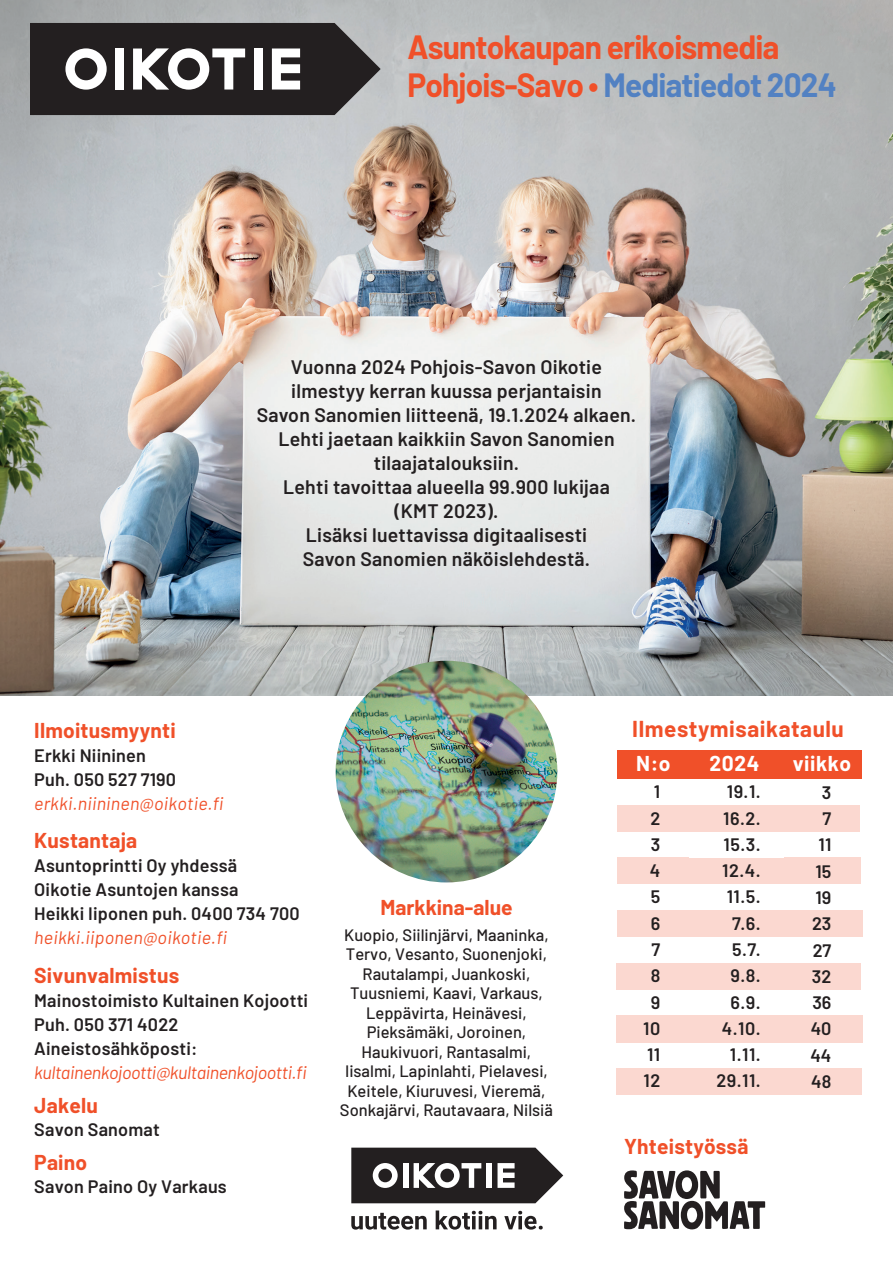
<style>
.page{position:relative;width:893px;height:1263px;background:#fff}
.page>*{position:absolute;margin:0;border:0;box-sizing:border-box;transform-origin:0 0}
.t1{font:700 32.85px/37.8px "Barlow";letter-spacing:-.025em;color:#f05029;scale:.96 1}
.t2{font:700 22.5px "Barlow";letter-spacing:.025em;color:#f05029}
.t3{font:700 21px "Barlow";letter-spacing:.01em;color:#f05029}
.t4{font:700 21px "Barlow";letter-spacing:.025em;color:#fff}
.t5{font:600 19.5px/24px "Barlow";letter-spacing:.015em;color:#231f20;text-align:center}
.t6{font:600 18px/26.2px "Barlow";letter-spacing:.01em;color:#231f20}
.t7{font:italic 18px "Barlow";letter-spacing:.01em;color:#f05029}
.t8{font:italic 18px "Barlow";letter-spacing:-.025em;color:#f05029}
.t9{font:500 16.5px/19.5px "Barlow";color:#231f20;text-align:center}
.s1{color:#5281c2}
</style>
<div class="page">
<div style="left:617px;top:858px;width:243px;height:26px;background:#fbd8d0"></div>
<div style="left:617px;top:750px;width:245px;height:29px;background:#f05029"></div>
<img style="left:0;top:0;width:893px;height:695px">
<div style="left:616px;top:1069px;width:246px;height:26px;background:#fbd8d0"></div>
<div style="left:616px;top:1015px;width:247px;height:27px;background:#fbd8d0"></div>
<div style="left:616px;top:963px;width:245px;height:26px;background:#fbd8d0"></div>
<div style="left:617px;top:910px;width:245px;height:26px;background:#fbd8d0"></div>
<div style="left:617px;top:805px;width:243px;height:26px;background:#fbd8d0"></div>
<svg style="left:351px;top:1147px;width:212px;height:56px"></svg>
<div style="left:378px;top:1169px;width:14px;height:13px;background:#231f20;border-radius:50%"></div>
<div style="left:440px;top:1169px;width:14px;height:13px;background:#231f20;border-radius:50%"></div>
<svg style="left:351px;top:1213px;width:76px;height:16px"></svg>
<svg style="left:436px;top:1210px;width:61px;height:19px"></svg>
<svg style="left:504px;top:1211px;width:39px;height:18px"></svg>
<svg style="left:30px;top:23px;width:351px;height:92px;background:#504d4e"></svg>
<div style="left:75px;top:58px;width:22px;height:22px;background:#231f20;border-radius:50%"></div>
<div style="left:177px;top:58px;width:23px;height:22px;background:#231f20;border-radius:50%"></div>
<svg style="left:624px;top:1170px;width:141px;height:59px"></svg>
<img style="left:336px;top:661px;width:221px;height:221px;border-radius:111px">
<h1 class="t1" style="left:407px;top:26px;width:449px">Asuntokaupan erikoismedia<br>Pohjois-Savo • <span class="s1">Mediatiedot 2024</span></h1>
<p class="t5" style="left:257px;top:353px;width:381px">Vuonna 2024 Pohjois-Savon Oikotie ilmestyy kerran kuussa perjantaisin<br>Savon Sanomien liitteenä, 19.1.2024 alkaen.<br>Lehti jaetaan kaikkiin Savon Sanomien tilaajatalouksiin.<br>Lehti tavoittaa alueella 99.900 lukijaa<br>(KMT 2023).<br>Lisäksi luettavissa digitaalisesti<br>Savon Sanomien näköislehdestä.</p>
<p class="t3" style="left:34px;top:715px;width:143px">Ilmoitusmyynti</p>
<p class="t6" style="left:34px;top:742px;width:143px;line-height:24px">Erkki Niininen<br>Puh. 050 527 7190</p>
<p class="t7" style="left:34px;top:791px;width:191px">erkki.niininen@oikotie.fi</p>
<p class="t3" style="left:34px;top:825px;width:105px">Kustantaja</p>
<p class="t6" style="left:34px;top:852px;width:267px;line-height:24px">Asuntoprintti Oy yhdessä<br>Oikotie Asuntojen kanssa<br>Heikki Iiponen puh. 0400 734 700</p>
<p class="t7" style="left:34px;top:925px;width:194px">heikki.iiponen@oikotie.fi</p>
<p class="t3" style="left:34px;top:960px;width:146px">Sivunvalmistus</p>
<p class="t6" style="left:34px;top:987px;width:275px;line-height:24px">Mainostoimisto Kultainen Kojootti<br>Puh. 050 371 4022<br>Aineistosähköposti:</p>
<p class="t8" style="left:34px;top:1059px;width:274px">kultainenkojootti@kultainenkojootti.fi</p>
<p class="t3" style="left:34px;top:1090px;width:65px">Jakelu</p>
<p class="t6" style="left:34px;top:1115px;width:127px">Savon Sanomat</p>
<p class="t3" style="left:34px;top:1147px;width:55px">Paino</p>
<p class="t6" style="left:34px;top:1172px;width:194px">Savon Paino Oy Varkaus</p>
<p class="t3" style="left:380px;top:892px;width:134px">Markkina-alue</p>
<p class="t9" style="left:340px;top:923px;width:215px">Kuopio, Siilinjärvi, Maaninka,<br>Tervo, Vesanto, Suonenjoki,<br>Rautalampi, Juankoski,<br>Tuusniemi, Kaavi, Varkaus,<br>Leppävirta, Heinävesi,<br>Pieksämäki, Joroinen,<br>Haukivuori, Rantasalmi,<br>Iisalmi, Lapinlahti, Pielavesi,<br>Keitele, Kiuruvesi, Vieremä,<br>Sonkajärvi, Rautavaara, Nilsiä</p>
<p class="t2" style="left:632px;top:712px;width:213px">Ilmestymisaikataulu</p>
<p class="t4" style="left:636px;top:748px;width:36px">N:o</p>
<p class="t4" style="left:710px;top:748px;width:51px">2024</p>
<p class="t4" style="left:793px;top:748px;width:60px">viikko</p>
<p class="t6" style="left:716px;top:777px;width:46px;text-align:right">19.1.<br>16.2.<br>15.3.<br>12.4.<br>11.5.<br>7.6.<br>5.7.<br>9.8.<br>6.9.<br>4.10.<br>1.11.<br>29.11.</p>
<p class="t6" style="left:643px;top:777px;width:19px;text-align:center">1<br>2<br>3<br>4<br>5<br>6<br>7<br>8<br>9<br>10<br>11<br>12</p>
<p class="t6" style="left:810px;top:778px;width:23px;text-align:right">3<br>7<br>11<br>15<br>19<br>23<br>27<br>32<br>36<br>40<br>44<br>48</p>
<p class="t3" style="left:624px;top:1131px;width:126px">Yhteistyössä</p>
</div>
